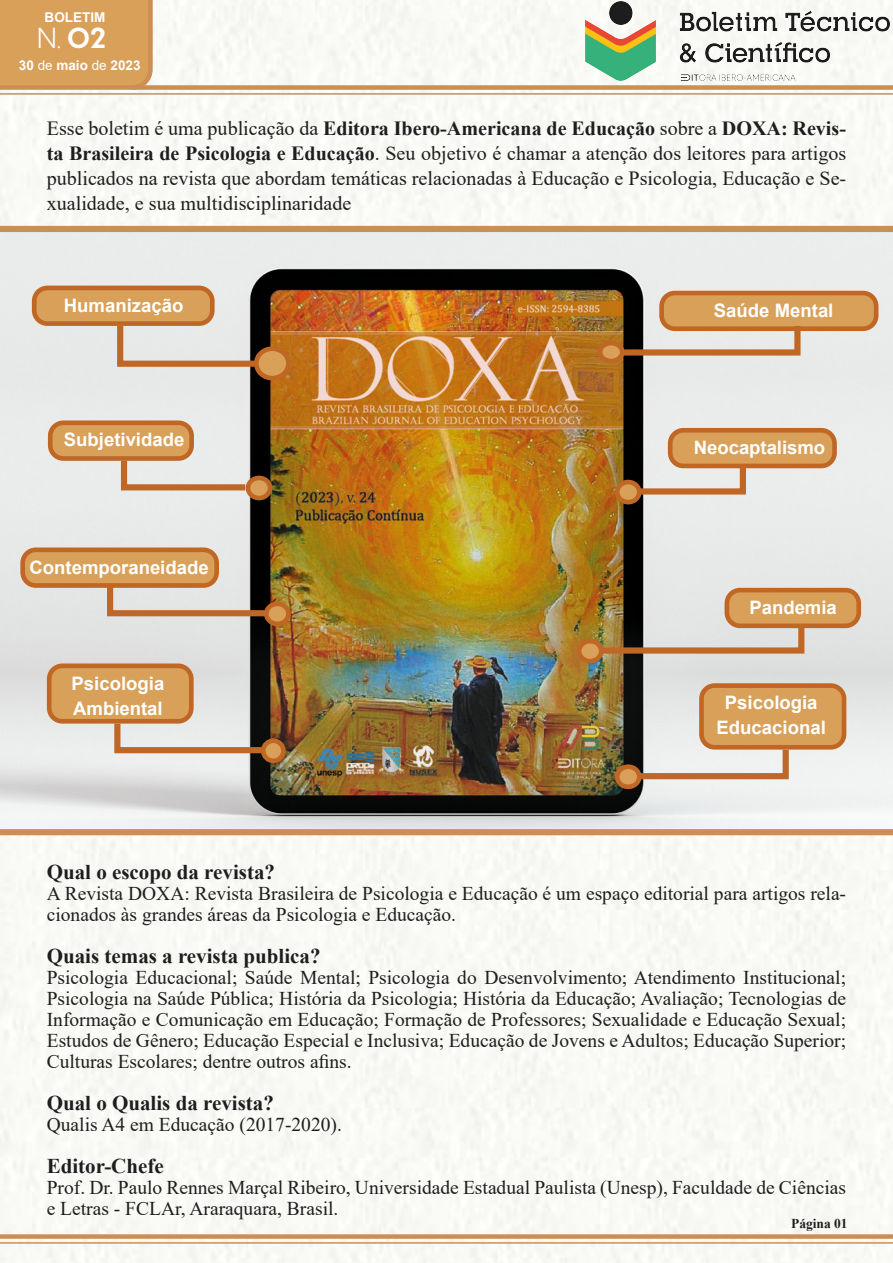
<style>
.page{position:relative;width:893px;height:1263px;background:#fff}
.page>*{position:absolute;margin:0;border:0;box-sizing:border-box;transform-origin:0 0}
.t1{font:28.5px "Visby CF";color:#fff}
.t2{font:700 21px "Times New Roman";color:#1d1e1f}
.t3{font:20.1px/24.8px "Times New Roman PSMT2";color:#1d1e1f;text-align:justify}
.t4{font:700 20.1px "Times New Roman";color:#1d1e1f}
.t5{font:19.5px/21px "Times New Roman PSMT2";color:#1d1e1f}
.t6{font:19.5px "Times New Roman";color:#1d1e1f}
.t7{font:700 18.6px/24.8px "Arial";color:#fff;text-align:center}
.t8{font:700 13.5px "Arial";color:#fff}
.t9{font:700 13.5px "Times New Roman";color:#1d1e1f}
.s1{font-weight:700}
.s2{font-weight:400}
.s3{font-family:"Times New Roman PSMT2";font-weight:400}
.s4{font-family:"Times New Roman";font-weight:700}
</style>
<div class="page">
<div style="left:1px;top:0;width:892px;height:910px;background:#f9faf5"></div>
<svg style="left:0;top:0;width:153px;height:90px;background:#d89f5a"></svg>
<div style="left:132px;top:85px;width:761px;height:5px;background:#cd8e54"></div>
<hr style="left:0;top:93px;width:893px;height:2px;background:#cd8e54">
<div style="left:0;top:1234px;width:893px;height:5px;background:#cd8e54"></div>
<hr style="left:0;top:1242px;width:893px;height:2px;background:#cd8e54">
<img style="left:0;top:226px;width:893px;height:609px">
<div style="left:701px;top:686px;width:143px;height:61px;background:#d9a05a;border-radius:13px"></div>
<div style="left:699px;top:683px;width:147px;height:67px;border:5px solid #c06725;border-radius:13px"></div>
<div style="left:34px;top:288px;width:178px;height:36px;background:#d9a05a;border-radius:13px"></div>
<div style="left:32px;top:286px;width:183px;height:40px;border:5px solid #c06725;border-radius:13px"></div>
<div style="left:727px;top:590px;width:132px;height:36px;background:#d9a05a;border-radius:13px"></div>
<div style="left:725px;top:588px;width:136px;height:40px;border:5px solid #c06725;border-radius:13px"></div>
<div style="left:670px;top:430px;width:164px;height:36px;background:#d9a05a;border-radius:13px"></div>
<div style="left:668px;top:428px;width:169px;height:40px;border:5px solid #c06725;border-radius:13px"></div>
<div style="left:662px;top:293px;width:214px;height:36px;background:#d9a05a;border-radius:13px"></div>
<div style="left:659px;top:291px;width:219px;height:40px;border:5px solid #c06725;border-radius:13px"></div>
<div style="left:50px;top:423px;width:142px;height:35px;background:#d9a05a;border-radius:13px"></div>
<div style="left:48px;top:420px;width:146px;height:41px;border:5px solid #c06725;border-radius:13px"></div>
<div style="left:49px;top:666px;width:142px;height:55px;background:#d9a05a;border-radius:13px"></div>
<div style="left:47px;top:663px;width:147px;height:61px;border:5px solid #c06725;border-radius:13px"></div>
<div style="left:23px;top:550px;width:194px;height:35px;background:#d9a05a;border-radius:13px"></div>
<div style="left:20px;top:547px;width:199px;height:41px;border:5px solid #c06725;border-radius:13px"></div>
<svg style="left:114px;top:320px;width:174px;height:50px;background:#cab4a1"></svg>
<div style="left:256px;top:349px;width:32px;height:29px;background:#d9a05a;border-radius:50%"></div>
<div style="left:254px;top:346px;width:37px;height:34px;border:5px solid #c06725;border-radius:50%"></div>
<svg style="left:118px;top:455px;width:133px;height:38px;background:#dec8b6"></svg>
<div style="left:248px;top:478px;width:22px;height:20px;background:#d9a05a;border-radius:50%"></div>
<div style="left:246px;top:476px;width:26px;height:24px;border:5px solid #c06725;border-radius:50%"></div>
<svg style="left:111px;top:717px;width:168px;height:39px;background:#c8b3a0"></svg>
<div style="left:263px;top:741px;width:20px;height:20px;background:#d9a05a;border-radius:50%"></div>
<div style="left:261px;top:738px;width:25px;height:25px;border:5px solid #c06725;border-radius:50%"></div>
<svg style="left:104px;top:580px;width:184px;height:39px;background:#c2a990"></svg>
<div style="left:266px;top:604px;width:22px;height:20px;background:#d9a05a;border-radius:50%"></div>
<div style="left:264px;top:601px;width:27px;height:25px;border:5px solid #c06725;border-radius:50%"></div>
<svg style="left:592px;top:320px;width:212px;height:39px;background:#c3a383"></svg>
<div style="left:600px;top:343px;width:22px;height:18px;background:#d9a05a;border-radius:50%"></div>
<div style="left:598px;top:341px;width:26px;height:22px;border:5px solid #c06725;border-radius:50%"></div>
<svg style="left:584px;top:618px;width:223px;height:39px;background:#c0a88d"></svg>
<div style="left:579px;top:641px;width:22px;height:20px;background:#d9a05a;border-radius:50%"></div>
<div style="left:577px;top:639px;width:26px;height:24px;border:5px solid #c06725;border-radius:50%"></div>
<svg style="left:615px;top:459px;width:134px;height:39px;background:#c5ab92"></svg>
<div style="left:617px;top:482px;width:22px;height:20px;background:#d9a05a;border-radius:50%"></div>
<div style="left:615px;top:480px;width:27px;height:24px;border:5px solid #c06725;border-radius:50%"></div>
<svg style="left:620px;top:743px;width:172px;height:39px"></svg>
<div style="left:617px;top:767px;width:22px;height:20px;background:#d9a05a;border-radius:50%"></div>
<div style="left:615px;top:764px;width:27px;height:25px;border:5px solid #c06725;border-radius:50%"></div>
<img style="left:585px;top:2px;width:304px;height:78px">
<p class="t8" style="left:45px;top:8px;width:62px">BOLETIM</p>
<h1 class="t1" style="left:37px;top:21px;width:70px">N. <span class="s1">02</span></h1>
<p class="t8" style="left:19px;top:56px;width:123px">30 <span class="s2">de</span> maio <span class="s2">de</span> 2023</p>
<p class="t4" style="left:47px;top:114px;width:801px"><span class="s3">Esse boletim é uma publicação da</span> Editora Ibero-Americana de Educação <span class="s3">sobre a</span> DOXA: Revis-</p>
<p class="t3" style="left:47px;top:140px;width:801px"><span class="s4">ta Brasileira de Psicologia e Educação</span>. Seu objetivo é chamar a atenção dos leitores para artigos publicados na revista que abordam temáticas relacionadas à Educação e Psicologia, Educação e Se&shy;xualidade, e sua multidisciplinaridade</p>
<p class="t7" style="left:64px;top:293px;width:121px">Humanização</p>
<p class="t7" style="left:64px;top:428px;width:122px">Subjetividade</p>
<p class="t7" style="left:29px;top:555px;width:181px">Contemporaneidade</p>
<p class="t7" style="left:72px;top:671px;width:94px;text-align:left">Psicologia<br>Ambiental</p>
<p class="t7" style="left:714px;top:298px;width:121px">Saúde Mental</p>
<p class="t7" style="left:694px;top:435px;width:133px">Neocaptalismo</p>
<p class="t7" style="left:749px;top:595px;width:89px">Pandemia</p>
<p class="t7" style="left:717px;top:690px;width:111px">Psicologia<br>Educacional</p>
<p class="t2" style="left:47px;top:857px;width:230px">Qual o escopo da revista?</p>
<p class="t5" style="left:47px;top:882px;width:801px">A Revista DOXA: Revista Brasileira de Psicologia e Educação é um espaço editorial para artigos rela&shy;cionados às grandes áreas da Psicologia e Educação.</p>
<p class="t2" style="left:47px;top:941px;width:275px">Quais temas a revista publica?</p>
<p class="t5" style="left:47px;top:966px;width:801px;text-align:justify">Psicologia Educacional; Saúde Mental; Psicologia do Desenvolvimento; Atendimento Institucional; Psicologia na Saúde Pública; História da Psicologia; História da Educação; Avaliação; Tecnologias de Informação e Comunicação em Educação; Formação de Professores; Sexualidade e Educação Sexual; Estudos de Gênero; Educação Especial e Inclusiva; Educação de Jovens e Adultos; Educação Superior;</p>
<p class="t6" style="left:47px;top:1048px;width:306px">Culturas Escolares; dentre outros afins.</p>
<p class="t2" style="left:47px;top:1088px;width:229px">Qual o Qualis da revista?</p>
<p class="t5" style="left:47px;top:1113px;width:297px">Qualis A4 em Educação (2017-2020).</p>
<p class="t2" style="left:47px;top:1151px;width:119px">Editor-Chefe</p>
<p class="t5" style="left:47px;top:1176px;width:801px">Prof. Dr. Paulo Rennes Marçal Ribeiro, Universidade Estadual Paulista (Unesp), Faculdade de Ciências e Letras - FCLAr, Araraquara, Brasil.</p>
<p class="t9" style="left:791px;top:1213px;width:58px">Página 01</p>
</div>
